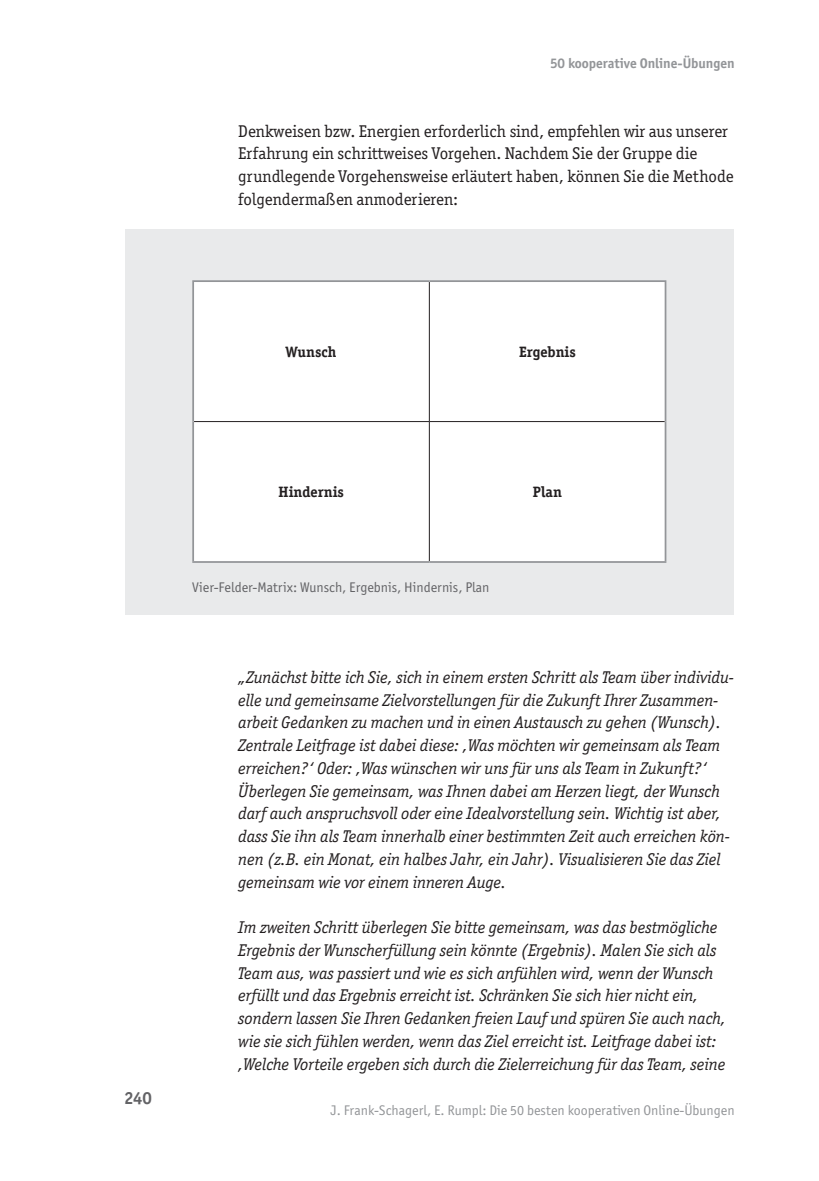
<style>
.page{position:relative;width:819px;height:1181px;background:#fff}
.page>*{position:absolute;margin:0;border:0;box-sizing:border-box;transform-origin:0 0}
.t1{font:700 17.5px "Officina Sans ITC Std";color:#636366}
.t2{font:italic 17.15px/22.8px "Officina Ser ITC Std";color:#231f20}
.t3{font:17.15px/22.8px "Officina Ser ITC Std";color:#231f20}
.t4{font:700 15.05px "Officina Ser ITC Std";color:#231f20}
.t5{font:14px "Officina Sans ITC Std";color:#939598}
.t6{font:14px "Officina Sans ITC Std";color:#636366}
.t7{font:700 14px "Officina Sans ITC Std";color:#939598}
</style>
<div class="page">
<div style="left:125px;top:229px;width:608px;height:385px;background:#e9eaeb"></div>
<div style="left:194px;top:282px;width:470px;height:279px;background:#fff"></div>
<hr style="left:192px;top:280px;width:237px;height:2px;background:#939598">
<hr style="left:192px;top:282px;width:2px;height:139px;background:#939598">
<hr style="left:429px;top:280px;width:237px;height:2px;background:#939598">
<hr style="left:664px;top:282px;width:2px;height:139px;background:#939598">
<hr style="left:192px;top:421px;width:2px;height:140px;background:#939598">
<hr style="left:664px;top:421px;width:2px;height:140px;background:#939598">
<hr style="left:192px;top:561px;width:237px;height:2px;background:#939598">
<hr style="left:429px;top:561px;width:237px;height:2px;background:#939598">
<hr style="left:429px;top:282px;width:1px;height:139px;background:#231f20">
<hr style="left:194px;top:421px;width:235px;height:1px;background:#231f20">
<hr style="left:429px;top:421px;width:235px;height:1px;background:#231f20">
<hr style="left:429px;top:422px;width:1px;height:139px;background:#231f20">
<p class="t7" style="left:550px;top:55px;width:186px">50 kooperative Online-Übungen</p>
<p class="t3" style="left:238px;top:119px;width:497px">Denkweisen bzw. Energien erforderlich sind, empfehlen wir aus unserer Erfahrung ein schrittweises Vorgehen. Nachdem Sie der Gruppe die grundlegende Vorgehensweise erläutert haben, können Sie die Methode folgendermaßen anmoderieren:</p>
<p class="t4" style="left:286px;top:342px;width:52px">Wunsch</p>
<p class="t4" style="left:519px;top:342px;width:58px">Ergebnis</p>
<p class="t1" style="left:124px;top:1087px;width:29px">240</p>
<p class="t4" style="left:278px;top:483px;width:67px">Hindernis</p>
<p class="t4" style="left:533px;top:483px;width:30px">Plan</p>
<p class="t6" style="left:192px;top:579px;width:299px">Vier-Felder-Matrix: Wunsch, Ergebnis, Hindernis, Plan</p>
<p class="t2" style="left:238px;top:666px;width:497px">„Zunächst bitte ich Sie, sich in einem ersten Schritt als Team über individu&shy;elle und gemeinsame Zielvorstellungen für die Zukunft Ihrer Zusammen&shy;arbeit Gedanken zu machen und in einen Austausch zu gehen (Wunsch).<br>Zentrale Leitfrage ist dabei diese: ‚Was möchten wir gemeinsam als Team erreichen?‘ Oder: ‚Was wünschen wir uns für uns als Team in Zukunft?‘ Überlegen Sie gemeinsam, was Ihnen dabei am Herzen liegt, der Wunsch darf auch anspruchsvoll oder eine Idealvorstellung sein. Wichtig ist aber, dass Sie ihn als Team innerhalb einer bestimmten Zeit auch erreichen kön&shy;nen (z.B. ein Monat, ein halbes Jahr, ein Jahr). Visualisieren Sie das Ziel gemeinsam wie vor einem inneren Auge.</p>
<p class="t2" style="left:238px;top:916px;width:489px">Im zweiten Schritt überlegen Sie bitte gemeinsam, was das bestmögliche Ergebnis der Wunscherfüllung sein könnte (Ergebnis). Malen Sie sich als Team aus, was passiert und wie es sich anfühlen wird, wenn der Wunsch erfüllt und das Ergebnis erreicht ist. Schränken Sie sich hier nicht ein, sondern lassen Sie Ihren Gedanken freien Lauf und spüren Sie auch nach, wie sie sich fühlen werden, wenn das Ziel erreicht ist. Leitfrage dabei ist: ‚Welche Vorteile ergeben sich durch die Zielerreichung für das Team, seine</p>
<p class="t5" style="left:330px;top:1102px;width:405px">J. Frank-Schagerl, E. Rumpl: Die 50 besten kooperativen Online-Übungen</p>
</div>
